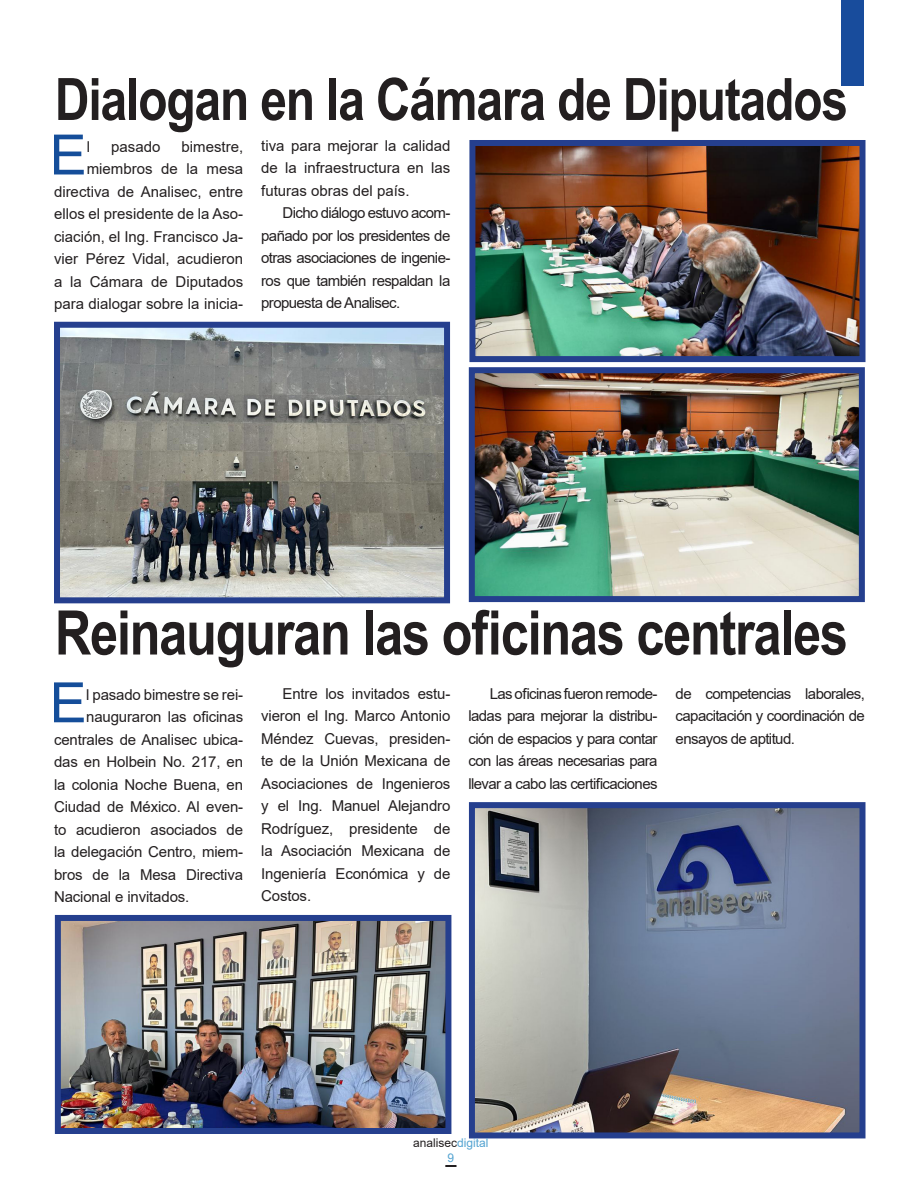
<style>
.page{position:relative;width:918px;height:1188px;background:#fff}
.page>*{position:absolute;margin:0;border:0;box-sizing:border-box;transform-origin:0 0}
.t1{font:700 61.5px "Arial Narrow";letter-spacing:-.02em;color:#231f20}
.t2{font:700 58.5px "Arial Narrow";letter-spacing:-.02em;color:#231f20}
.t3{font:55.65px "Arial";color:#154e9a}
.t4{font:15px/22.5px "Arial";letter-spacing:-.01em;color:#231f20;text-align:justify}
.t5{font:12px "Arial";color:#231f20}
.t6{font:12px "Arial";color:#53a3d1}
.s1{color:#53a3d1}
</style>
<div class="page">
<img style="left:476px;top:374px;width:382px;height:221px">
<div style="left:469px;top:367px;width:396px;height:235px;border:6px solid #253f8e"></div>
<img style="left:476px;top:809px;width:383px;height:322px">
<div style="left:469px;top:802px;width:397px;height:336px;border:6px solid #253f8e"></div>
<img style="left:61px;top:329px;width:382px;height:267px">
<div style="left:54px;top:322px;width:396px;height:281px;border:6px solid #253f8e"></div>
<svg style="left:445px;top:1165px;width:12px;height:2px"></svg>
<div style="left:842px;top:0;width:22px;height:86px;background:#184c9c"></div>
<img style="left:62px;top:922px;width:382px;height:205px">
<div style="left:55px;top:915px;width:396px;height:219px;border:6px solid #253f8e"></div>
<img style="left:476px;top:147px;width:383px;height:208px">
<div style="left:469px;top:140px;width:397px;height:222px;border:6px solid #253f8e"></div>
<p class="t2" style="left:55px;top:55px;width:795px">Dialogan en la Cámara de Diputados</p>
<p class="t3" style="left:50px;top:117px;width:39px">E</p>
<p class="t4" style="left:87px;top:135px;width:5px">l</p>
<p class="t4" style="left:111px;top:135px;width:51px">pasado</p>
<p class="t4" style="left:54px;top:135px;width:191px;text-align:right">bimestre,<br>miembros de la mesa directiva de Analisec, entre ellos el presidente de la Aso&shy;ciación, el Ing. Francisco Ja&shy;vier Pérez Vidal, acudieron a la Cámara de Diputados para dialogar sobre la inicia-</p>
<p class="t4" style="left:261px;top:134px;width:191px">tiva para mejorar la calidad de la infraestructura en las futuras obras del país.</p>
<p class="t4" style="left:261px;top:202px;width:191px;text-indent:21px">Dicho diálogo estuvo acom&shy;pañado por los presidentes de otras asociaciones de ingenie&shy;ros que también respaldan la propuesta de Analisec.</p>
<p class="t1" style="left:55px;top:586px;width:795px">Reinauguran las oficinas centrales</p>
<p class="t3" style="left:50px;top:664px;width:39px">E</p>
<p class="t4" style="left:86px;top:683px;width:159px">l pasado bimestre se rei-</p>
<p class="t4" style="left:261px;top:682px;width:191px;text-indent:21px">Entre los invitados estu&shy;vieron el Ing. Marco Antonio Méndez Cuevas, presiden&shy;te de la Unión Mexicana de Asociaciones de Ingenieros y el Ing. Manuel Alejandro Rodríguez, presidente de la Asociación Mexicana de Ingeniería Económica y de Costos.</p>
<p class="t4" style="left:468px;top:682px;width:191px;text-indent:21px">Las oficinas fueron remode&shy;ladas para mejorar la distribu&shy;ción de espacios y para contar con las áreas necesarias para llevar a cabo las certificaciones</p>
<p class="t4" style="left:676px;top:682px;width:191px">de competencias laborales, capacitación y coordinación de ensayos de aptitud.</p>
<p class="t4" style="left:86px;top:706px;width:158px">nauguraron las oficinas</p>
<p class="t4" style="left:54px;top:728px;width:191px">centrales de Analisec ubica-</p>
<p class="t4" style="left:54px;top:751px;width:191px">das en Holbein No. 217, en</p>
<p class="t4" style="left:54px;top:773px;width:191px">la colonia Noche Buena, en</p>
<p class="t4" style="left:54px;top:796px;width:191px">Ciudad de México. Al even-</p>
<p class="t4" style="left:54px;top:818px;width:191px">to acudieron asociados de</p>
<p class="t4" style="left:54px;top:841px;width:191px">la delegación Centro, miem-</p>
<p class="t4" style="left:54px;top:863px;width:191px">bros de la Mesa Directiva</p>
<p class="t4" style="left:54px;top:886px;width:137px">Nacional e invitados.</p>
<p class="t5" style="left:413px;top:1135px;width:77px">analisec<span class="s1">digital</span></p>
<p class="t6" style="left:448px;top:1149px;width:8px">9</p>
</div>
